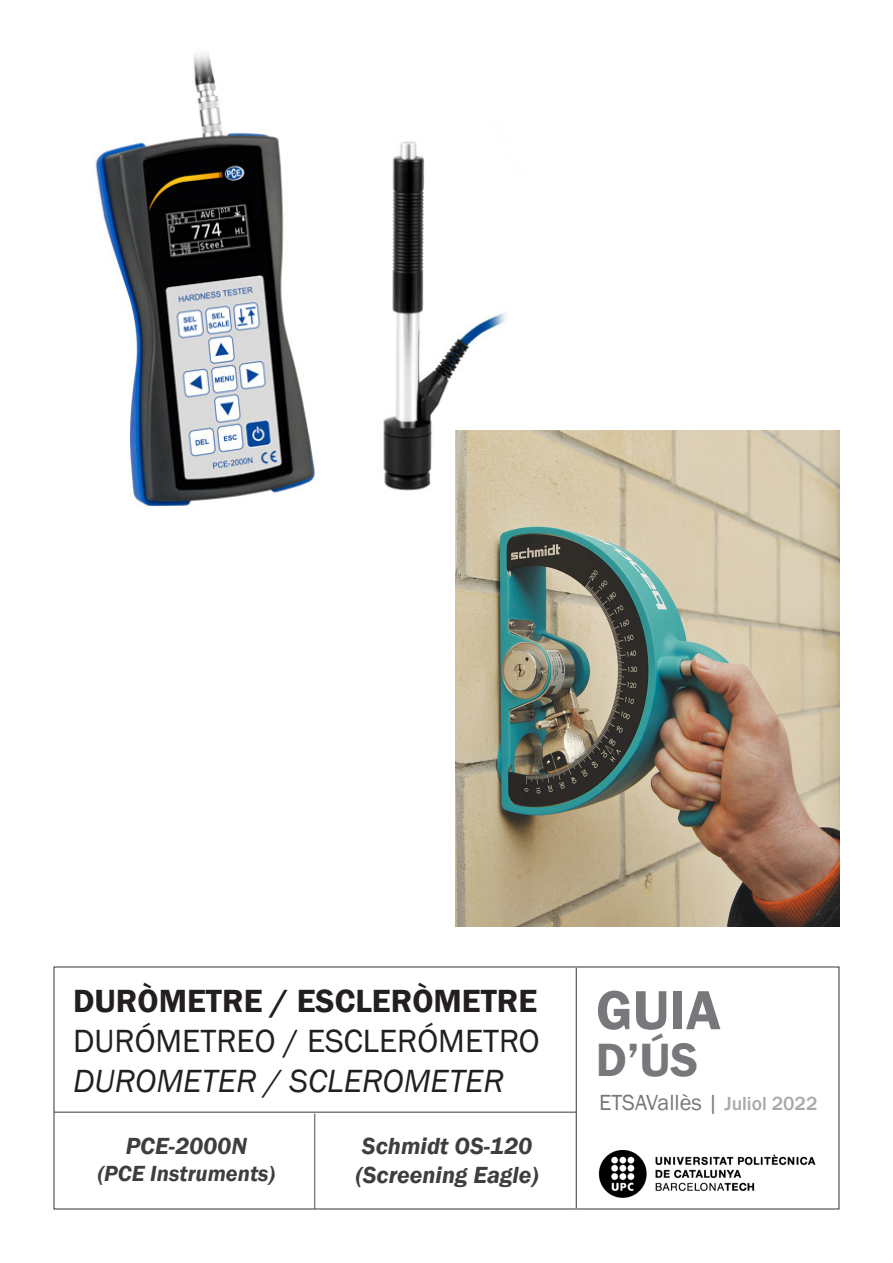
<style>
.page{position:relative;width:893px;height:1263px;background:#fff}
.page>*{position:absolute;margin:0;border:0;box-sizing:border-box;transform-origin:0 0}
.t1{font:600 57px "Franklin Gothic";color:#76787b}
.t2{font:600 48px "Franklin Gothic";color:#76787b}
.t3{font:33px/39.6px "Franklin Gothic";color:#231f20}
.t4{font:italic 33px "Franklin Gothic";color:#231f20}
.t5{font:italic 600 24px/28.8px "Franklin Gothic";color:#3e3e3f}
.t6{font:22.5px "Franklin Gothic";color:#76787b}
.t7{font:italic 600 22.5px "Franklin Gothic";color:#3e3e3f}
.s1{font-weight:600}
.s2{font-weight:500;font-size:19.5px;color:#a8a9ad}
</style>
<div class="page">
<hr style="left:576px;top:968px;width:1px;height:240px;background:#4b4c4d">
<hr style="left:54px;top:1111px;width:522px;height:2px;background:#4b4c4d">
<img style="left:598px;top:1150px;width:218px;height:48px">
<hr style="left:314px;top:1113px;width:1px;height:96px;background:#4b4c4d">
<img style="left:95px;top:53px;width:431px;height:454px">
<img style="left:455px;top:431px;width:384px;height:495px">
<p class="t3" style="left:73px;top:982px;width:468px"><span class="s1">DURÒMETRE / ESCLERÒMETRE<br></span>DURÓMETREO / ESCLERÓMETRO</p>
<p class="t4" style="left:73px;top:1060px;width:433px">DUROMETER / SCLEROMETER</p>
<p class="t5" style="left:126px;top:1132px;width:123px">PCE-2000N</p>
<p class="t7" style="left:98px;top:1159px;width:179px">(PCE Instruments)</p>
<p class="t5" style="left:356px;top:1132px;width:184px">Schmidt OS-120 (Screening Eagle)</p>
<p class="t1" style="left:596px;top:975px;width:126px">GUIA</p>
<p class="t2" style="left:596px;top:1030px;width:104px">D’ÚS</p>
<p class="t6" style="left:599px;top:1088px;width:220px">ETSAVallès | <span class="s2">Juliol 2022</span></p>
</div>
